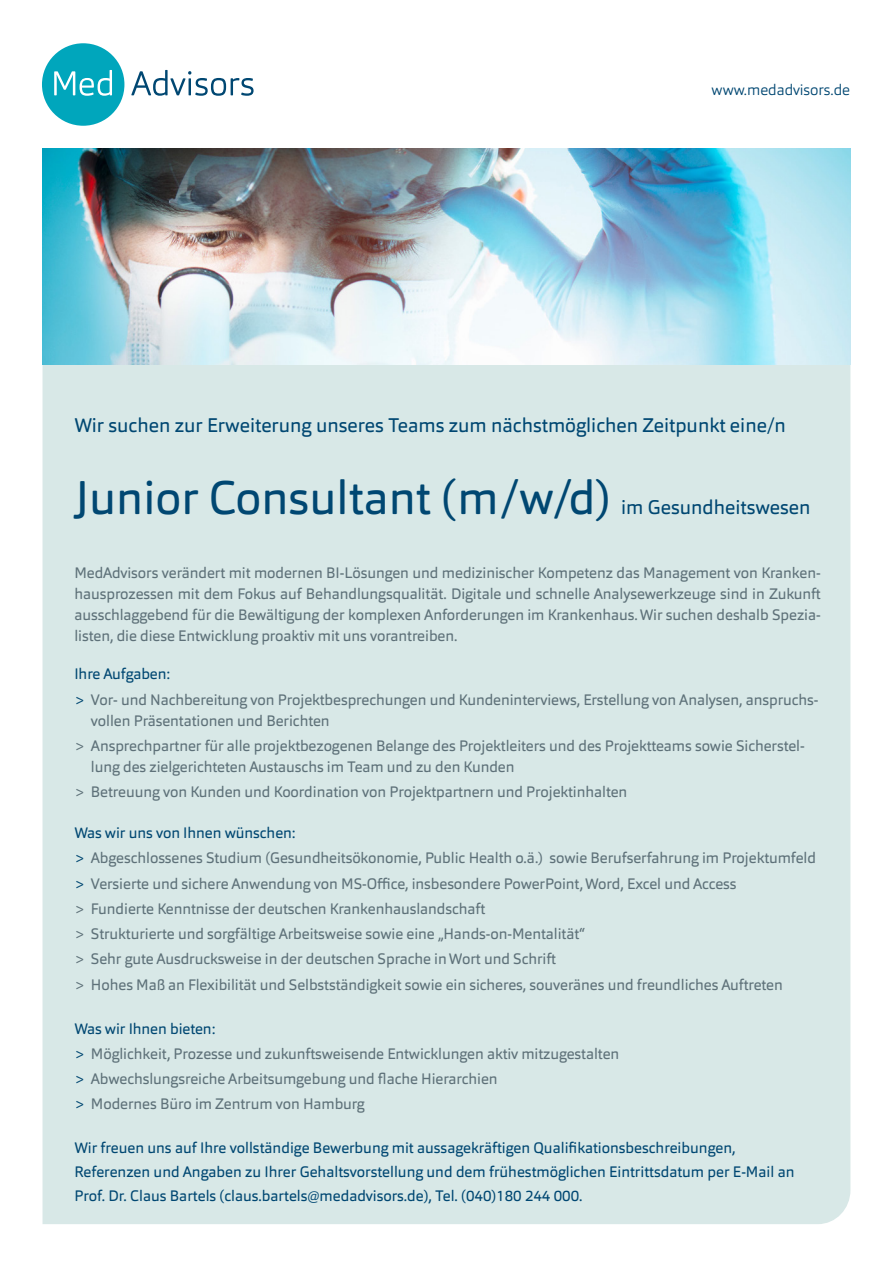
<style>
.page{position:relative;width:893px;height:1263px;background:#fff}
.page>*{position:absolute;margin:0;border:0;box-sizing:border-box;transform-origin:0 0}
.t1{font:46.5px "Orgon";color:#004772}
.t2{font:19.5px "Orgon";color:#004772}
.t3{font:15px/25.2px "Orgon";letter-spacing:-.005em;color:#5e7179}
.t4{font:15px/24px "Orgon";color:#004772}
.t5{font:300 15px "Orgon";color:#004772}
.s1{color:#004772}
</style>
<div class="page">
<div style="left:43px;top:364px;width:807px;height:860px;background:#d8e8e7"></div>
<img style="left:43px;top:148px;width:807px;height:216px">
<div style="left:42px;top:43px;width:82px;height:83px;background:#00a6bc;border-radius:50%"></div>
<svg style="left:131px;top:70px;width:123px;height:26px"></svg>
<svg style="left:54px;top:70px;width:58px;height:26px"></svg>
<p class="t5" style="left:711px;top:81px;width:140px">www.medadvisors.de</p>
<h2 class="t2" style="left:74px;top:412px;width:713px">Wir suchen zur Erweiterung unseres Teams zum nächstmöglichen Zeitpunkt eine/n</h2>
<h1 class="t1" style="left:74px;top:468px;width:538px">Junior Consultant (m/w/d)</h1>
<h2 class="t2" style="left:621px;top:495px;width:191px">im Gesundheitswesen</h2>
<p class="t3" style="left:74px;top:562px;width:748px;line-height:21px;text-align:justify">MedAdvisors verändert mit modernen BI-Lösungen und medizinischer Kompetenz das Management von Kranken&shy;hausprozessen mit dem Fokus auf Behandlungsqualität. Digitale und schnelle Analysewerkzeuge sind in Zukunft ausschlaggebend für die Bewältigung der komplexen Anforderungen im Krankenhaus. Wir suchen deshalb Spezia&shy;listen, die diese Entwicklung proaktiv mit uns vorantreiben.</p>
<p class="t3" style="left:74px;top:661px;width:746px"><span class="s1">Ihre Aufgaben:<br>&gt;</span> Vor- und Nachbereitung von Projektbesprechungen und Kundeninterviews, Erstellung von Analysen, anspruchs-</p>
<p class="t3" style="left:74px;top:708px;width:732px;text-indent:16px">vollen Präsentationen und Berichten<br>&gt; Ansprechpartner für alle projektbezogenen Belange des Projektleiters und des Projektteams sowie Sicherstel-</p>
<p class="t3" style="left:74px;top:754px;width:554px;text-indent:16px">lung des zielgerichteten Austauschs im Team und zu den Kunden<br>&gt; Betreuung von Kunden und Koordination von Projektpartnern und Projektinhalten</p>
<p class="t3" style="left:74px;top:820px;width:743px"><span class="s1">Was wir uns von Ihnen wünschen:<br>&gt;</span> Abgeschlossenes Studium (Gesundheitsökonomie, Public Health o.ä.) sowie Berufserfahrung im Projektumfeld <span class="s1">&gt;</span> Versierte und sichere Anwendung von MS-Office, insbesondere PowerPoint, Word, Excel und Access<br>&gt; Fundierte Kenntnisse der deutschen Krankenhauslandschaft<br>&gt; Strukturierte und sorgfältige Arbeitsweise sowie eine „Hands-on-Mentalität“<br>&gt; Sehr gute Ausdrucksweise in der deutschen Sprache in Wort und Schrift<br>&gt; Hohes Maß an Flexibilität und Selbstständigkeit sowie ein sicheres, souveränes und freundliches Auftreten</p>
<p class="t3" style="left:74px;top:1016px;width:546px"><span class="s1">Was wir Ihnen bieten:<br>&gt;</span> Möglichkeit, Prozesse und zukunftsweisende Entwicklungen aktiv mitzugestalten <span class="s1">&gt;</span> Abwechslungsreiche Arbeitsumgebung und flache Hierarchien<br><span class="s1">&gt;</span> Modernes Büro im Zentrum von Hamburg</p>
<p class="t4" style="left:74px;top:1136px;width:721px">Wir freuen uns auf Ihre vollständige Bewerbung mit aussagekräftigen Qualifikationsbeschreibungen,<br>Referenzen und Angaben zu Ihrer Gehaltsvorstellung und dem frühestmöglichen Eintrittsdatum per E-Mail an<br>Prof. Dr. Claus Bartels (claus.bartels@medadvisors.de), Tel. (040)180 244 000.</p>
</div>
